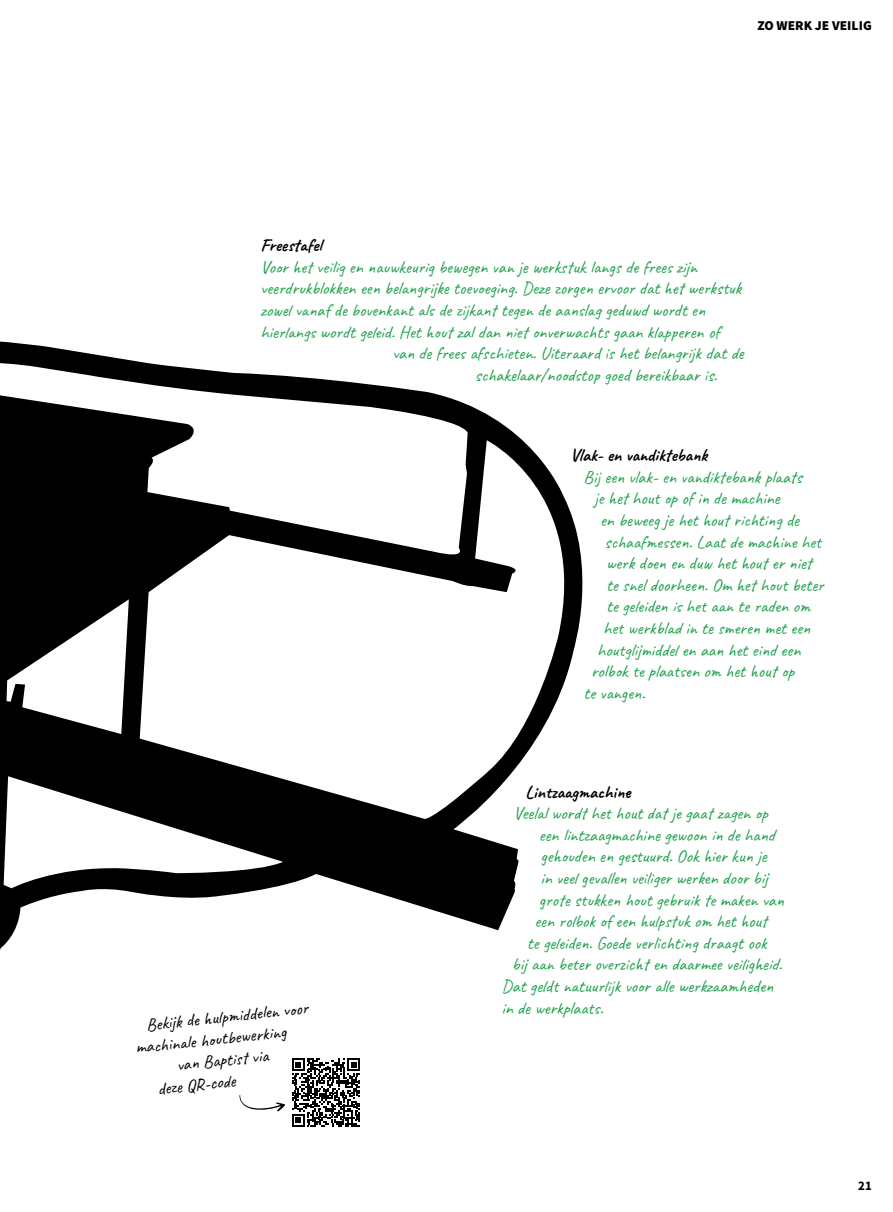
<style>
.page{position:relative;width:893px;height:1212px;background:#fff}
.page>*{position:absolute;margin:0;border:0;box-sizing:border-box;transform-origin:0 0}
.t1{font:18px "Caveat";color:#20a14d}
.t2{font:18px "Caveat";color:#000}
.t3{font:700 18px "Caveat";color:#000}
.t4{font:900 13.5px "Source Sans Pro";color:#000}
.t5{font:700 12.75px "Source Sans Pro";color:#000}
</style>
<div class="page">
<svg style="left:0;top:341px;width:522px;height:609px"></svg>
<svg style="left:7px;top:599px;width:122px;height:135px"></svg>
<svg style="left:0;top:361px;width:468px;height:198px;fill:#000"></svg>
<svg style="left:140px;top:440px;width:443px;height:379px"></svg>
<svg style="left:4px;top:776px;width:279px;height:112px"></svg>
<svg style="left:239px;top:1095px;width:46px;height:17px"></svg>
<svg style="left:292px;top:1058px;width:68px;height:69px"></svg>
<p class="t4" style="left:757px;top:16px;width:116px">ZO WERK JE VEILIG</p>
<p class="t3" style="left:260px;top:234px;width:63px">Freestafel</p>
<p class="t1" style="left:260px;top:255px;width:438px">Voor het veilig en nauwkeurig bewegen van je werkstuk langs de frees zijn</p>
<p class="t1" style="left:260px;top:277px;width:483px">veerdrukblokken een belangrijke toevoeging. Deze zorgen ervoor dat het werkstuk</p>
<p class="t1" style="left:260px;top:299px;width:446px">zowel vanaf de bovenkant als de zijkant tegen de aanslag geduwd wordt en</p>
<p class="t1" style="left:260px;top:320px;width:461px">hierlangs wordt geleid. Het hout zal dan niet onverwachts gaan klapperen of</p>
<p class="t1" style="left:392px;top:342px;width:353px">van de frees afschieten. Uiteraard is het belangrijk dat de</p>
<p class="t1" style="left:475px;top:363px;width:244px">schakelaar/noodstop goed bereikbaar is.</p>
<p class="t2" style="left:145px;top:1013px;width:164px;rotate:-6deg">Bekijk de hulpmiddelen voor</p>
<p class="t2" style="left:134px;top:1036px;width:153px;rotate:-6deg">machinale houtbewerking</p>
<p class="t2" style="left:176px;top:1053px;width:94px;rotate:-6deg">van Baptist via</p>
<p class="t2" style="left:156px;top:1077px;width:80px;rotate:-6deg">deze QR-code</p>
<p class="t3" style="left:570px;top:444px;width:139px">Vlak- en vandiktebank</p>
<p class="t1" style="left:584px;top:465px;width:220px">Bij een vlak- en vandiktebank plaats</p>
<p class="t1" style="left:594px;top:487px;width:187px">je het hout op of in de machine</p>
<p class="t1" style="left:600px;top:509px;width:200px">en beweeg je het hout richting de</p>
<p class="t1" style="left:605px;top:530px;width:218px">schaafmessen. Laat de machine het</p>
<p class="t1" style="left:606px;top:552px;width:207px">werk doen en duw het hout er niet</p>
<p class="t1" style="left:606px;top:573px;width:219px">te snel doorheen. Om het hout beter</p>
<p class="t1" style="left:606px;top:595px;width:205px">te geleiden is het aan te raden om</p>
<p class="t1" style="left:603px;top:617px;width:209px">het werkblad in te smeren met een</p>
<p class="t1" style="left:597px;top:638px;width:205px">houtglijmiddel en aan het eind een</p>
<p class="t1" style="left:591px;top:660px;width:205px">rolbok te plaatsen om het hout op</p>
<p class="t1" style="left:583px;top:681px;width:63px">te vangen.</p>
<p class="t3" style="left:525px;top:780px;width:106px">Lintzaagmachine</p>
<p class="t1" style="left:513px;top:802px;width:256px">Veelal wordt het hout dat je gaat zagen op</p>
<p class="t1" style="left:539px;top:823px;width:237px">een lintzaagmachine gewoon in de hand</p>
<p class="t1" style="left:540px;top:845px;width:228px">gehouden en gestuurd. Ook hier kun je</p>
<p class="t1" style="left:540px;top:867px;width:229px">in veel gevallen veiliger werken door bij</p>
<p class="t1" style="left:539px;top:888px;width:246px">grote stukken hout gebruik te maken van</p>
<p class="t1" style="left:534px;top:910px;width:234px">een rolbok of een hulpstuk om het hout</p>
<p class="t1" style="left:527px;top:931px;width:241px">te geleiden. Goede verlichting draagt ook</p>
<p class="t1" style="left:512px;top:953px;width:272px">bij aan beter overzicht en daarmee veiligheid.</p>
<p class="t1" style="left:501px;top:975px;width:273px">Dat geldt natuurlijk voor alle werkzaamheden</p>
<p class="t1" style="left:501px;top:996px;width:103px">in de werkplaats.</p>
<p class="t5" style="left:858px;top:1177px;width:15px">21</p>
</div>
